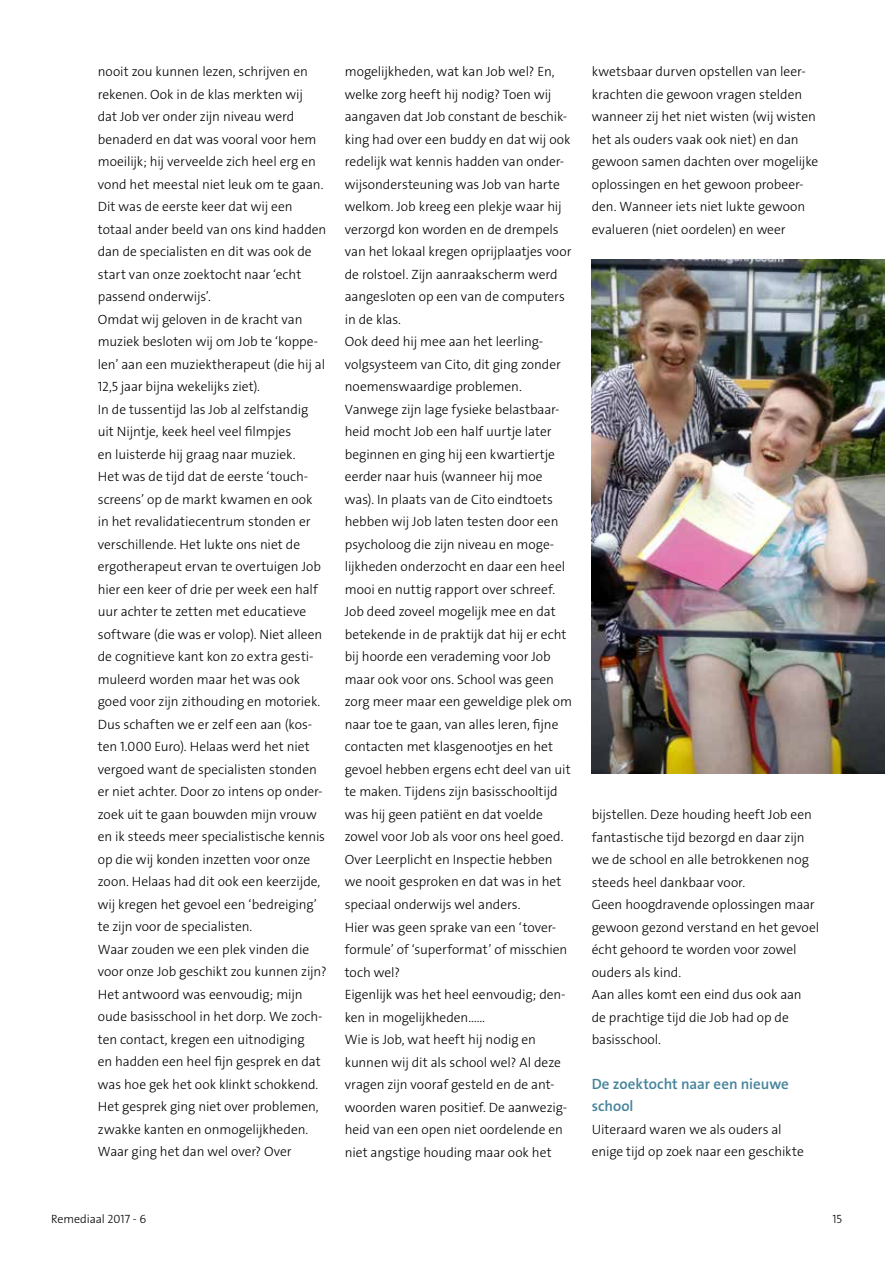
<style>
.page{position:relative;width:893px;height:1263px;background:#fff}
.page>*{position:absolute;margin:0;border:0;box-sizing:border-box;transform-origin:0 0}
.t1{font:15px/22.5px "The Sans LP6 Se Bld";color:#45839a}
.t2{font:13.5px/22.5px "The Sans LP3 Lig";letter-spacing:-.005em;color:#000}
.t3{font:12px "The Sans LP3 Lig";letter-spacing:-.01em;color:#000}
</style>
<div class="page">
<img style="left:592px;top:259px;width:293px;height:515px">
<p class="t2" style="left:98px;top:60px;width:230px">nooit zou kunnen lezen, schrijven en rekenen. Ook in de klas merkten wij<br>dat Job ver onder zijn niveau werd benaderd en dat was vooral voor hem moeilijk; hij verveelde zich heel erg en vond het meestal niet leuk om te gaan.<br>Dit was de eerste keer dat wij een totaal ander beeld van ons kind hadden dan de specialisten en dit was ook de start van onze zoektocht naar ‘echt passend onderwijs’.<br>Omdat wij geloven in de kracht van muziek besloten wij om Job te ‘koppe&shy;len’ aan een muziektherapeut (die hij al 12,5 jaar bijna wekelijks ziet).<br>In de tussentijd las Job al zelfstandig uit Nijntje, keek heel veel filmpjes<br>en luisterde hij graag naar muziek.<br>Het was de tijd dat de eerste ‘touch&shy;screens’ op de markt kwamen en ook in het revalidatiecentrum stonden er verschillende. Het lukte ons niet de ergotherapeut ervan te overtuigen Job hier een keer of drie per week een half uur achter te zetten met educatieve software (die was er volop). Niet alleen de cognitieve kant kon zo extra gesti&shy;muleerd worden maar het was ook goed voor zijn zithouding en motoriek.<br>Dus schaften we er zelf een aan (kos&shy;ten 1.000 Euro). Helaas werd het niet vergoed want de specialisten stonden er niet achter. Door zo intens op onder&shy;zoek uit te gaan bouwden mijn vrouw en ik steeds meer specialistische kennis op die wij konden inzetten voor onze zoon. Helaas had dit ook een keerzijde, wij kregen het gevoel een ‘bedreiging’ te zijn voor de specialisten.<br>Waar zouden we een plek vinden die voor onze Job geschikt zou kunnen zijn?<br>Het antwoord was eenvoudig; mijn oude basisschool in het dorp. We zoch&shy;ten contact, kregen een uitnodiging<br>en hadden een heel fijn gesprek en dat was hoe gek het ook klinkt schokkend.<br>Het gesprek ging niet over problemen, zwakke kanten en onmogelijkheden.<br>Waar ging het dan wel over? Over</p>
<p class="t2" style="left:345px;top:61px;width:229px">mogelijkheden, wat kan Job wel? En, welke zorg heeft hij nodig? Toen wij aangaven dat Job constant de beschik&shy;king had over een buddy en dat wij ook redelijk wat kennis hadden van onder&shy;wijsondersteuning was Job van harte welkom. Job kreeg een plekje waar hij verzorgd kon worden en de drempels van het lokaal kregen oprijplaatjes voor de rolstoel. Zijn aanraakscherm werd aangesloten op een van de computers in de klas.<br>Ook deed hij mee aan het leerling&shy;volgsysteem van Cito, dit ging zonder noemenswaardige problemen.<br>Vanwege zijn lage fysieke belastbaar&shy;heid mocht Job een half uurtje later beginnen en ging hij een kwartiertje eerder naar huis (wanneer hij moe was). In plaats van de Cito eindtoets hebben wij Job laten testen door een psycholoog die zijn niveau en moge&shy;lijkheden onderzocht en daar een heel mooi en nuttig rapport over schreef.<br>Job deed zoveel mogelijk mee en dat betekende in de praktijk dat hij er echt bij hoorde een verademing voor Job maar ook voor ons. School was geen zorg meer maar een geweldige plek om naar toe te gaan, van alles leren, fijne contacten met klasgenootjes en het gevoel hebben ergens echt deel van uit te maken. Tijdens zijn basisschooltijd was hij geen patiënt en dat voelde zowel voor Job als voor ons heel goed.<br>Over Leerplicht en Inspectie hebben we nooit gesproken en dat was in het speciaal onderwijs wel anders.<br>Hier was geen sprake van een ‘tover&shy;formule’ of ‘superformat’ of misschien toch wel?<br>Eigenlijk was het heel eenvoudig; den&shy;ken in mogelijkheden……<br>Wie is Job, wat heeft hij nodig en kunnen wij dit als school wel? Al deze vragen zijn vooraf gesteld en de ant&shy;woorden waren positief. De aanwezig&shy;heid van een open niet oordelende en niet angstige houding maar ook het</p>
<p class="t2" style="left:592px;top:61px;width:228px">kwetsbaar durven opstellen van leer&shy;krachten die gewoon vragen stelden wanneer zij het niet wisten (wij wisten het als ouders vaak ook niet) en dan gewoon samen dachten over mogelijke oplossingen en het gewoon probeer&shy;den. Wanneer iets niet lukte gewoon evalueren (niet oordelen) en weer</p>
<p class="t2" style="left:592px;top:803px;width:229px">bijstellen. Deze houding heeft Job een fantastische tijd bezorgd en daar zijn we de school en alle betrokkenen nog steeds heel dankbaar voor.<br>Geen hoogdravende oplossingen maar gewoon gezond verstand en het gevoel écht gehoord te worden voor zowel ouders als kind.<br>Aan alles komt een eind dus ook aan de prachtige tijd die Job had op de basisschool.</p>
<p class="t1" style="left:592px;top:1072px;width:199px">De zoektocht naar een nieuwe school</p>
<p class="t2" style="left:592px;top:1118px;width:214px">Uiteraard waren we als ouders al enige tijd op zoek naar een geschikte</p>
<p class="t3" style="left:51px;top:1211px;width:97px">Remediaal 2017 - 6</p>
<p class="t3" style="left:832px;top:1211px;width:11px">15</p>
</div>
